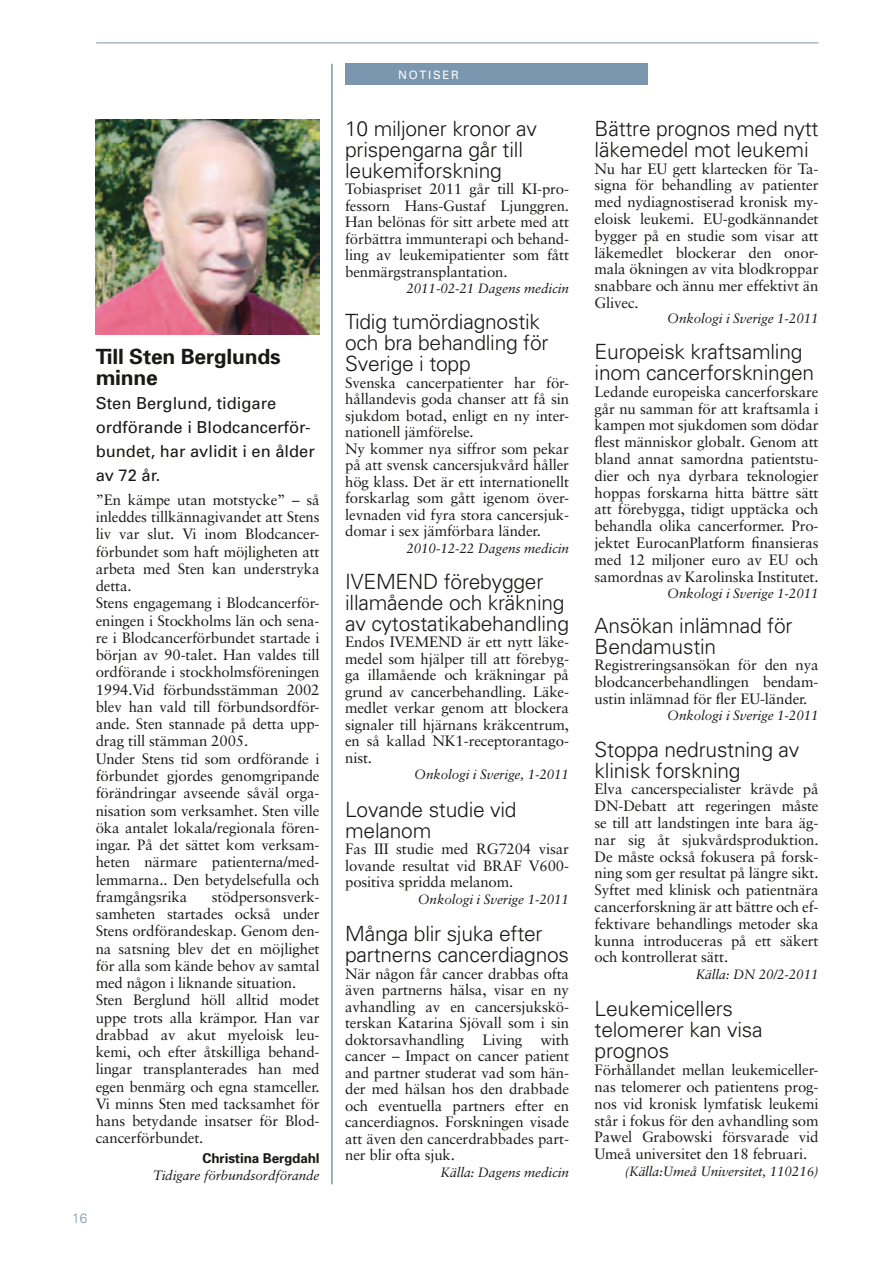
<style>
.page{position:relative;width:893px;height:1263px;background:#fff}
.page>*{position:absolute;margin:0;border:0;box-sizing:border-box;transform-origin:0 0}
.t1{font:300 21px/21px "Univers";letter-spacing:-.01em;color:#181816}
.t2{font:700 21px/21px "Univers";letter-spacing:-.01em;color:#181816}
.t3{font:16.5px/24px "Univers";color:#181816}
.t4{font:15px/17.2px "Sabon";letter-spacing:-.01em;color:#181816;text-align:justify}
.t5{font:italic 13.5px "Sabon";letter-spacing:-.01em;color:#181816}
.t6{font:700 13.5px "Univers";letter-spacing:-.01em;color:#181816}
.t7{font:300 13.5px "Univers";color:#7a97af}
.t8{font:11.55px "Univers";letter-spacing:.145em;color:#fff}
</style>
<div class="page">
<hr style="left:96px;top:43px;width:723px;height:1px;background:#7a97af">
<div style="left:345px;top:64px;width:303px;height:21px;background:#7a97af"></div>
<img style="left:96px;top:119px;width:224px;height:215px">
<hr style="left:331px;top:64px;width:2px;height:1120px;background:#7a97af">
<h1 class="t2" style="left:96px;top:346px;width:186px">Till Sten Berglunds minne</h1>
<p class="t3" style="left:96px;top:391px;width:221px">Sten Berglund, tidigare ordförande i Blodcancerför&shy;bundet, har avlidit i en ålder av 72 år.</p>
<p class="t4" style="left:96px;top:491px;width:225px;text-align:left">”En kämpe utan motstycke” – så inleddes tillkännagivandet att Stens liv var slut. Vi inom Blodcancer&shy;förbundet som haft möjligheten att arbeta med Sten kan understryka detta.<br>Stens engagemang i Blodcancerför&shy;eningen i Stockholms län och sena&shy;re i Blodcancerförbundet startade i början av 90-talet. Han valdes till ordförande i stockholmsföreningen<br>1994.Vid förbundsstämman 2002 blev han vald till förbundsordför&shy;ande. Sten stannade på detta upp&shy;drag till stämman 2005.<br>Under Stens tid som ordförande i förbundet gjordes genomgripande förändringar avseende såväl orga&shy;nisation som verksamhet. Sten ville öka antalet lokala/regionala fören&shy;ingar. På det sättet kom verksam&shy;heten närmare patienterna/med&shy;lemmarna.. Den betydelsefulla och framgångsrika</p>
<p class="t4" style="left:96px;top:888px;width:225px;text-align:left;text-indent:116px">stödpersonsverk&shy;samheten startades också under<br>Stens ordförandeskap. Genom den&shy;na satsning blev det en möjlighet för alla som kände behov av samtal med någon i liknande situation.<br>Sten Berglund höll alltid modet uppe trots alla krämpor. Han var drabbad av akut myeloisk leu&shy;kemi, och efter åtskilliga behand&shy;lingar transplanterades han med egen benmärg och egna stamceller.<br>Vi minns Sten med tacksamhet för hans betydande insatser för Blod&shy;cancerförbundet.</p>
<p class="t6" style="left:203px;top:1150px;width:118px">Christina Bergdahl</p>
<p class="t5" style="left:153px;top:1167px;width:168px">Tidigare förbundsordförande</p>
<p class="t7" style="left:72px;top:1210px;width:17px">16</p>
<p class="t8" style="left:398px;top:68px;width:62px">NOTISER</p>
<h1 class="t1" style="left:345px;top:118px;width:193px">10 miljoner kronor av prispengarna går till leukemiforskning</h1>
<p class="t4" style="left:345px;top:181px;width:225px;line-height:16.5px">Tobiaspriset 2011 går till KI-pro&shy;fessorn Hans-Gustaf Ljunggren.<br>Han belönas för sitt arbete med att förbättra immunterapi och behand&shy;ling av leukemipatienter som fått benmärgstransplantation.</p>
<p class="t5" style="left:407px;top:281px;width:164px">2011-02-21 Dagens medicin</p>
<h1 class="t1" style="left:345px;top:311px;width:205px">Tidig tumördiagnostik och bra behandling för<br>Sverige i topp</h1>
<p class="t4" style="left:345px;top:374px;width:225px;line-height:16.5px;text-align:left">Svenska cancerpatienter har för&shy;hållandevis goda chanser att få sin sjukdom botad, enligt en ny inter&shy;nationell jämförelse.<br>Ny kommer nya siffror som pekar på att svensk cancersjukvård håller hög klass. Det är ett internationellt forskarlag som gått igenom över&shy;levnaden vid fyra stora cancersjuk&shy;domar i sex jämförbara länder.</p>
<p class="t5" style="left:407px;top:540px;width:164px">2010-12-22 Dagens medicin</p>
<h1 class="t1" style="left:345px;top:571px;width:225px">IVEMEND förebygger illamående och kräkning av cytostatikabehandling</h1>
<p class="t4" style="left:345px;top:634px;width:225px;line-height:16.5px">Endos IVEMEND är ett nytt läke&shy;medel som hjälper till att förebyg&shy;ga illamående och kräkningar på grund av cancerbehandling. Läke&shy;medlet verkar genom att blockera signaler till hjärnans kräkcentrum, en så kallad NK1-receptorantago&shy;nist.</p>
<p class="t5" style="left:414px;top:767px;width:156px">Onkologi i Sverige, 1-2011</p>
<h1 class="t1" style="left:345px;top:799px;width:173px">Lovande studie vid melanom</h1>
<p class="t4" style="left:345px;top:841px;width:225px;line-height:16.5px">Fas III studie med RG7204 visar lovande resultat vid BRAF V600- positiva spridda melanom.</p>
<p class="t5" style="left:418px;top:891px;width:153px">Onkologi i Sverige 1-2011</p>
<h1 class="t1" style="left:345px;top:923px;width:225px">Många blir sjuka efter partnerns cancerdiagnos</h1>
<p class="t4" style="left:345px;top:965px;width:225px;line-height:16.5px">När någon får cancer drabbas ofta även partnerns hälsa, visar en ny avhandling av en cancersjukskö&shy;terskan Katarina Sjövall som i sin doktorsavhandling Living with cancer – Impact on cancer patient and partner studerat vad som hän&shy;der med hälsan hos den drabbade och eventuella partners efter en cancerdiagnos. Forskningen visade att även den cancerdrabbades part&shy;ner blir ofta sjuk.</p>
<p class="t5" style="left:440px;top:1164px;width:130px">Källa: Dagens medicin</p>
<h1 class="t1" style="left:595px;top:118px;width:225px">Bättre prognos med nytt läkemedel mot leukemi</h1>
<p class="t4" style="left:595px;top:160px;width:225px;line-height:16.8px">Nu har EU gett klartecken för Ta&shy;signa för behandling av patienter med nydiagnostiserad kronisk my&shy;eloisk leukemi. EU-godkännandet bygger på en studie som visar att läkemedlet blockerar den onor&shy;mala ökningen av vita blodkroppar snabbare och ännu mer effektivt än Glivec.</p>
<p class="t5" style="left:667px;top:310px;width:153px">Onkologi i Sverige 1-2011</p>
<h1 class="t1" style="left:595px;top:341px;width:221px">Europeisk kraftsamling inom cancerforskningen</h1>
<p class="t4" style="left:595px;top:383px;width:225px;line-height:16.8px">Ledande europeiska cancerforskare går nu samman för att kraftsamla i kampen mot sjukdomen som dödar flest människor globalt. Genom att bland annat samordna patientstu&shy;dier och nya dyrbara teknologier hoppas forskarna hitta bättre sätt att förebygga, tidigt upptäcka och behandla olika cancerformer. Pro&shy;jektet EurocanPlatform finansieras med 12 miljoner euro av EU och samordnas av Karolinska Institutet.</p>
<p class="t5" style="left:667px;top:585px;width:153px">Onkologi i Sverige 1-2011</p>
<h1 class="t1" style="left:595px;top:615px;width:199px">Ansökan inlämnad för<br>Bendamustin</h1>
<p class="t4" style="left:595px;top:657px;width:225px;line-height:16.8px">Registreringsansökan för den nya blodcancerbehandlingen bendam&shy;ustin inlämnad för fler EU-länder.</p>
<p class="t5" style="left:667px;top:708px;width:153px">Onkologi i Sverige 1-2011</p>
<h1 class="t1" style="left:595px;top:738px;width:206px">Stoppa nedrustning av klinisk forskning</h1>
<p class="t4" style="left:595px;top:780px;width:225px;line-height:16.8px">Elva cancerspecialister krävde på DN-Debatt att regeringen måste se till att landstingen inte bara äg&shy;nar sig åt sjukvårdsproduktion.<br>De måste också fokusera på forsk&shy;ning som ger resultat på längre sikt.<br>Syftet med klinisk och patientnära cancerforskning är att bättre och ef&shy;fektivare behandlings metoder ska kunna introduceras på ett säkert och kontrollerat sätt.</p>
<p class="t5" style="left:696px;top:966px;width:124px">Källa: DN 20/2-2011</p>
<h1 class="t1" style="left:595px;top:998px;width:169px">Leukemicellers telomerer kan visa prognos</h1>
<p class="t4" style="left:595px;top:1061px;width:225px;line-height:16.8px">Förhållandet mellan leukemiceller&shy;nas telomerer och patientens prog&shy;nos vid kronisk lymfatisk leukemi står i fokus för den avhandling som Pawel Grabowski försvarade vid Umeå universitet den 18 februari.</p>
<p class="t5" style="left:625px;top:1163px;width:195px">(Källa:Umeå Universitet, 110216)</p>
</div>
